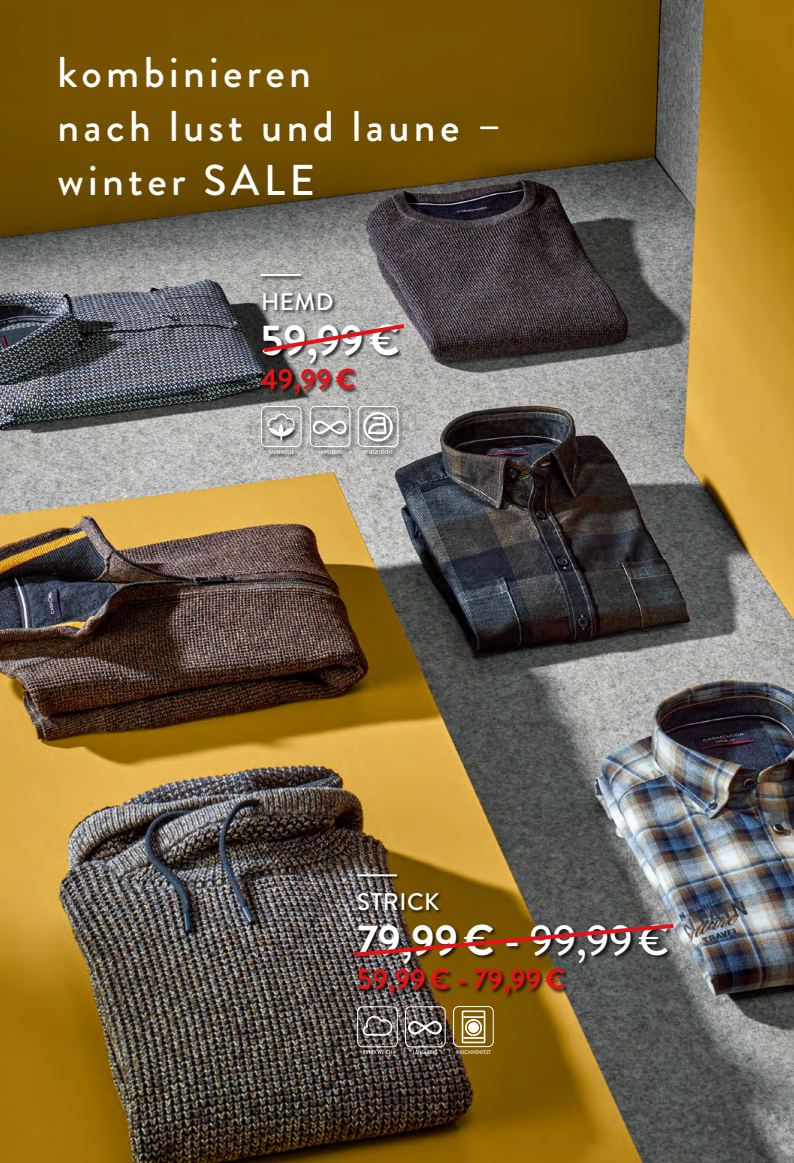
<style>
.page{position:relative;width:794px;height:1163px;background:#fff}
.page>*{position:absolute;margin:0;border:0;box-sizing:border-box;transform-origin:0 0}
.t1{font:500 43px/54px "Brandon Grotesque";letter-spacing:.1em;color:#fff}
.t2{font:700 43px "Brandon Grotesque";color:#fff}
.t3{font:700 28.8px "Brandon Grotesque";color:#e41319}
.t4{font:500 24px "Brandon Grotesque";letter-spacing:.02em;color:#fff}
.t5{font:500 5.5px "Brandon Grotesque";letter-spacing:.02em;color:#fff;scale:.76 1}
.s1{font-weight:700}
</style>
<div class="page">
<img style="left:0;top:0;width:785px;height:1162px">
<svg style="left:363px;top:1049px;width:29px;height:4px"></svg>
<div style="left:357px;top:1006px;width:41px;height:41px;border:1px solid #fff;border-radius:5px"></div>
<svg style="left:363px;top:1015px;width:29px;height:20px"></svg>
<div style="left:405px;top:1006px;width:40px;height:41px;border:1px solid #fff;border-radius:5px"></div>
<svg style="left:408px;top:1020px;width:34px;height:14px"></svg>
<svg style="left:413px;top:1049px;width:24px;height:4px"></svg>
<div style="left:453px;top:1005px;width:41px;height:41px;border:1px solid #fff;border-radius:5px"></div>
<svg style="left:461px;top:1010px;width:24px;height:33px"></svg>
<div style="left:356px;top:873px;width:316px;height:126px;background:#000;opacity:.75"></div>
<hr style="left:357px;top:874px;width:40px;height:2px;background:#fff">
<img style="left:349px;top:921px;width:328px;height:37px">
<div style="left:260px;top:405px;width:143px;height:53px;background:#000;opacity:.75"></div>
<svg style="left:261px;top:406px;width:137px;height:48px;background:#b4b4b2"></svg>
<div style="left:260px;top:273px;width:143px;height:126px;background:#000;opacity:.75"></div>
<hr style="left:261px;top:274px;width:40px;height:2px;background:#fff">
<svg style="left:259px;top:321px;width:149px;height:34px;background:#88706f"></svg>
<img style="left:785px;top:0;width:9px;height:1162px">
<p class="t1" style="left:57px;top:46px;width:445px">kombinieren<br>nach lust und laune – winter SALE</p>
<p class="t4" style="left:261px;top:285px;width:74px">HEMD</p>
<p class="t2" style="left:261px;top:310px;width:140px">59,99 €</p>
<p class="t3" style="left:261px;top:358px;width:96px">49,99 €</p>
<p class="t4" style="left:357px;top:885px;width:84px">STRICK</p>
<p class="t1" style="left:357px;top:913px;width:313px"><span class="s1">79,99 €</span> - 99,99 €</p>
<p class="t3" style="left:357px;top:958px;width:210px">59,99 € - 79,99 €</p>
<p class="t5" style="left:456px;top:1047px;width:47px">MASCHINENFEST</p>
</div>
